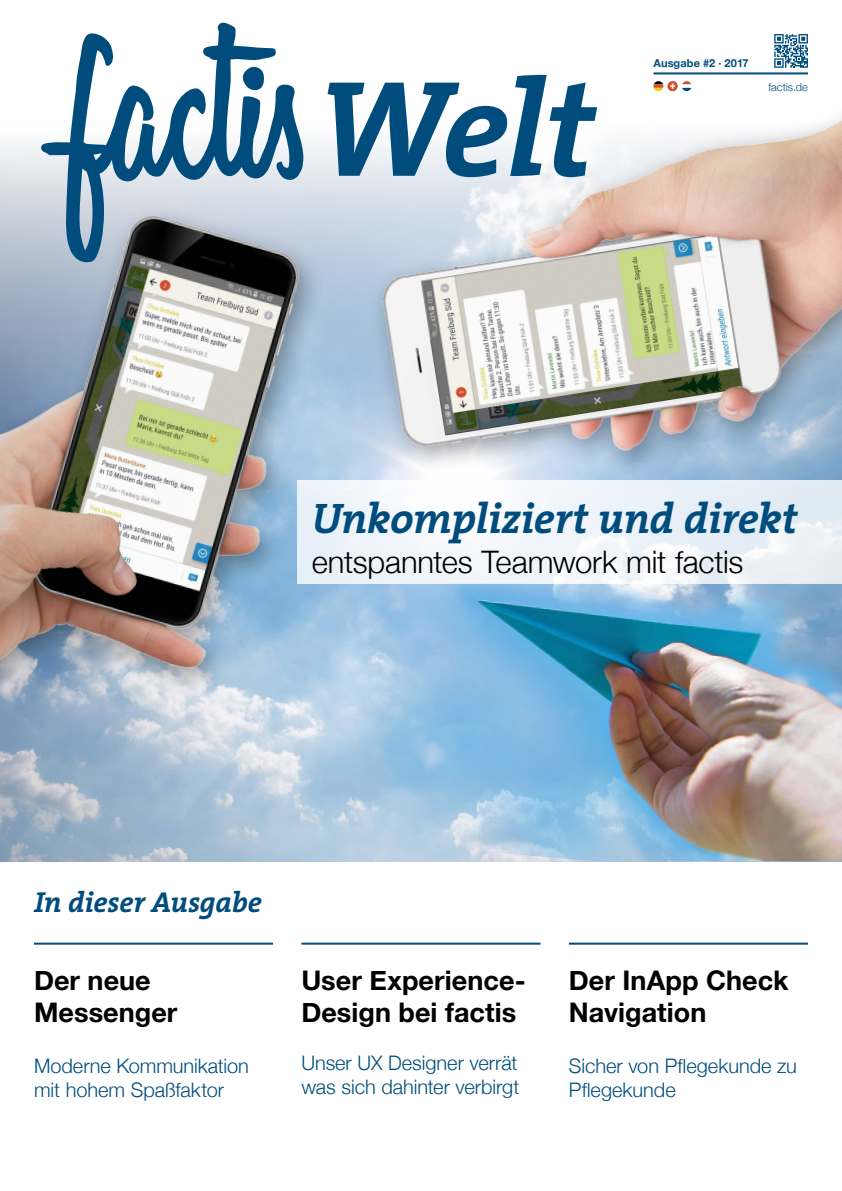
<style>
.page{position:relative;width:842px;height:1191px;background:#fff}
.page>*{position:absolute;margin:0;border:0;box-sizing:border-box;transform-origin:0 0}
.t1{font:italic 700 137.9px "The Serif";color:#004d7d}
.t2{font:italic 700 43px "The Serif";letter-spacing:-.02em;color:#004d7d}
.t3{font:300 31px "Helvetica Neue";letter-spacing:-.01em;color:#000}
.t4{font:italic 700 29px "The Serif";letter-spacing:-.015em;color:#004d7d}
.t5{font:700 27px/32.4px "Helvetica Neue";color:#000}
.t6{font:300 20px/24px "Helvetica Neue";color:#004d7d}
.t7{font:700 11px "Helvetica Neue";letter-spacing:.01em;color:#004d7d}
.t8{font:300 11px "Helvetica Neue";color:#004d7d}
</style>
<div class="page">
<img style="left:0;top:144px;width:336px;height:717px">
<svg style="left:370px;top:499px;width:472px;height:85px;fill:#f0f4fa"></svg>
<svg style="left:41px;top:23px;width:262px;height:133px"></svg>
<hr style="left:34px;top:942px;width:239px;height:2px;background:#004d7d">
<hr style="left:301px;top:942px;width:239px;height:2px;background:#004d7d">
<hr style="left:569px;top:942px;width:239px;height:2px;background:#004d7d">
<svg style="left:774px;top:34px;width:34px;height:10px"></svg>
<img style="left:303px;top:584px;width:539px;height:277px">
<img style="left:0;top:156px;width:370px;height:566px">
<img style="left:336px;top:51px;width:506px;height:448px">
<h1 class="t1" style="left:316px;top:14px;width:280px">Welt</h1>
<p class="t7" style="left:653px;top:54px;width:97px">Ausgabe #2 · 2017</p>
<p class="t8" style="left:768px;top:78px;width:41px">factis.de</p>
<h2 class="t2" style="left:312px;top:482px;width:487px">Unkompliziert und direkt</h2>
<h3 class="t3" style="left:312px;top:537px;width:433px">entspanntes Teamwork mit factis</h3>
<h3 class="t4" style="left:34px;top:878px;width:229px">In dieser Ausgabe</h3>
<h3 class="t5" style="left:34px;top:964px;width:145px">Der neue<br>Messenger</h3>
<p class="t6" style="left:34px;top:1052px;width:217px">Moderne Kommunikation mit hohem Spaßfaktor</p>
<h3 class="t5" style="left:301px;top:964px;width:226px">User Experience-<br>Design bei factis</h3>
<p class="t6" style="left:301px;top:1049px;width:219px">Unser UX Designer verrät was sich dahinter verbirgt</p>
<h3 class="t5" style="left:569px;top:964px;width:221px">Der InApp Check<br>Navigation</h3>
<p class="t6" style="left:569px;top:1052px;width:229px">Sicher von Pflegekunde zu<br>Pflegekunde</p>
</div>
